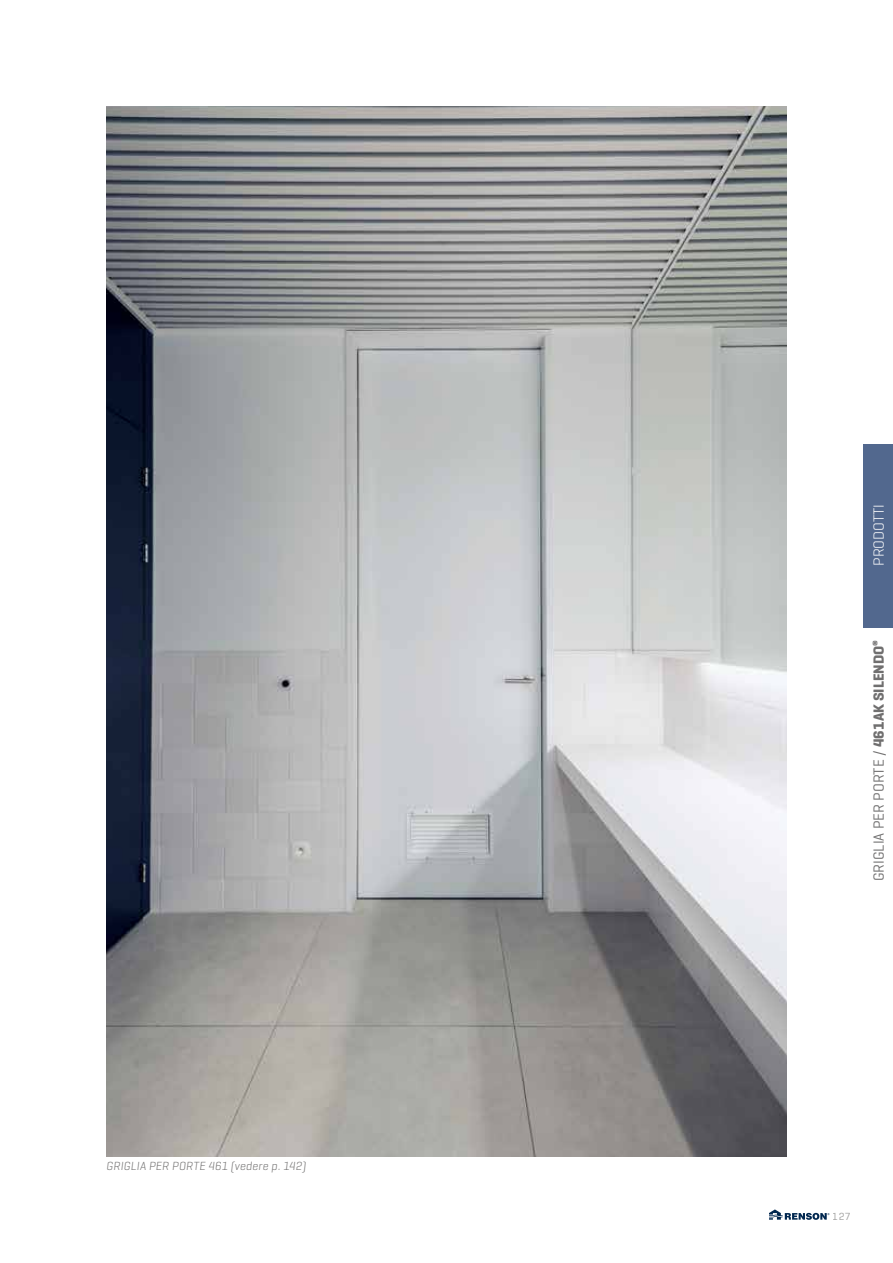
<style>
.page{position:relative;width:893px;height:1263px;background:#fff}
.page>*{position:absolute;margin:0;border:0;box-sizing:border-box;transform-origin:0 0}
.t1{font:15px "Geogrotesque";color:#706f6f}
.t2{font:300 15px "Geogrotesque";color:#fff}
.t3{font:italic 300 12px "Geogrotesque";letter-spacing:.015em;color:#706f6f}
.t4{font:10.5px "Geogrotesque";color:#9d9d9c}
.s1{font-weight:700}
</style>
<div class="page">
<div style="left:863px;top:444px;width:30px;height:184px;background:#52688e"></div>
<img style="left:106px;top:106px;width:681px;height:1051px">
<svg style="left:769px;top:1209px;width:60px;height:11px"></svg>
<p class="t3" style="left:106px;top:1158px;width:201px">GRIGLIA PER PORTE 461 (vedere p. 142)</p>
<p class="t2" style="left:869px;top:566px;width:63px;rotate:-90deg">PRODOTTI</p>
<p class="t1" style="left:869px;top:881px;width:243px;rotate:-90deg">GRIGLIA PER PORTE / <span class="s1">461AK SILENDO</span><sup>®</sup></p>
<p class="t4" style="left:833px;top:1210px;width:19px">127</p>
</div>
